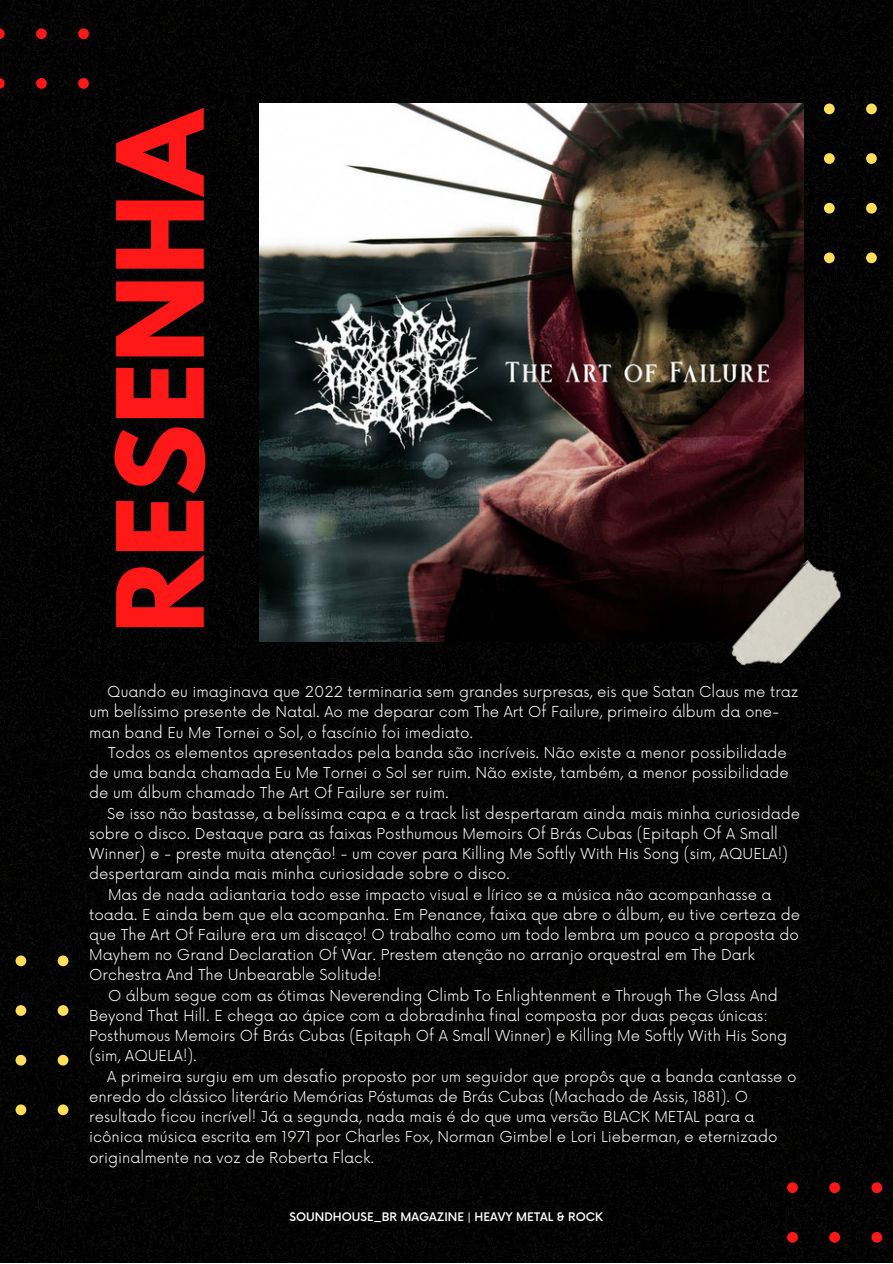
<style>
.page{position:relative;width:893px;height:1264px;background:#fff}
.page>*{position:absolute;margin:0;border:0;box-sizing:border-box;transform-origin:0 0}
.t1{font:700 106.2px "League Spartan";color:#ff1818}
.t2{font:300 14.7px/20.2px "Now";color:#fff}
.t3{font:500 11.55px "Now";color:#fff}
</style>
<div class="page">
<img style="left:0;top:0;width:892px;height:1262px">
<img style="left:260px;top:103px;width:543px;height:538px">
<img style="left:718px;top:551px;width:137px;height:133px">
<svg style="left:823px;top:103px;width:69px;height:160px"></svg>
<svg style="left:0;top:0;width:89px;height:89px"></svg>
<svg style="left:787px;top:1182px;width:105px;height:80px"></svg>
<svg style="left:0;top:955px;width:68px;height:160px"></svg>
<p class="t1" style="left:108px;top:633px;width:530px;rotate:-90deg">RESENHA</p>
<p class="t2" style="left:89px;top:682px;width:711px;text-indent:18px">Quando eu imaginava que 2022 terminaria sem grandes surpresas, eis que Satan Claus me traz um belíssimo presente de Natal. Ao me deparar com The Art Of Failure, primeiro álbum da one&shy;man band Eu Me Tornei o Sol, o fascínio foi imediato.</p>
<p class="t2" style="left:89px;top:743px;width:701px;text-indent:19px">Todos os elementos apresentados pela banda são incríveis. Não existe a menor possibilidade de uma banda chamada Eu Me Tornei o Sol ser ruim. Não existe, também, a menor possibilidade de um álbum chamado The Art Of Failure ser ruim.</p>
<p class="t2" style="left:89px;top:803px;width:712px;text-indent:18px">Se isso não bastasse, a belíssima capa e a track list despertaram ainda mais minha curiosidade sobre o disco. Destaque para as faixas Posthumous Memoirs Of Brás Cubas (Epitaph Of A Small Winner) e - preste muita atenção! - um cover para Killing Me Softly With His Song (sim, AQUELA!) despertaram ainda mais minha curiosidade sobre o disco.</p>
<p class="t2" style="left:89px;top:884px;width:712px;text-indent:19px">Mas de nada adiantaria todo esse impacto visual e lírico se a música não acompanhasse a toada. E ainda bem que ela acompanha. Em Penance, faixa que abre o álbum, eu tive certeza de que The Art Of Failure era um discaço! O trabalho como um todo lembra um pouco a proposta do Mayhem no Grand Declaration Of War. Prestem atenção no arranjo orquestral em The Dark Orchestra And The Unbearable Solitude!</p>
<p class="t2" style="left:89px;top:986px;width:699px;text-indent:19px">O álbum segue com as ótimas Neverending Climb To Enlightenment e Through The Glass And Beyond That Hill. E chega ao ápice com a dobradinha final composta por duas peças únicas:<br>Posthumous Memoirs Of Brás Cubas (Epitaph Of A Small Winner) e Killing Me Softly With His Song (sim, AQUELA!).</p>
<p class="t2" style="left:89px;top:1066px;width:708px;text-indent:18px">A primeira surgiu em um desafio proposto por um seguidor que propôs que a banda cantasse o enredo do clássico literário Memórias Póstumas de Brás Cubas (Machado de Assis, 1881). O resultado ficou incrível! Já a segunda, nada mais é do que uma versão BLACK METAL para a icônica música escrita em 1971 por Charles Fox, Norman Gimbel e Lori Lieberman, e eternizado originalmente na voz de Roberta Flack.</p>
<p class="t3" style="left:289px;top:1210px;width:315px">SOUNDHOUSE_BR MAGAZINE | HEAVY METAL &amp; ROCK</p>
</div>
